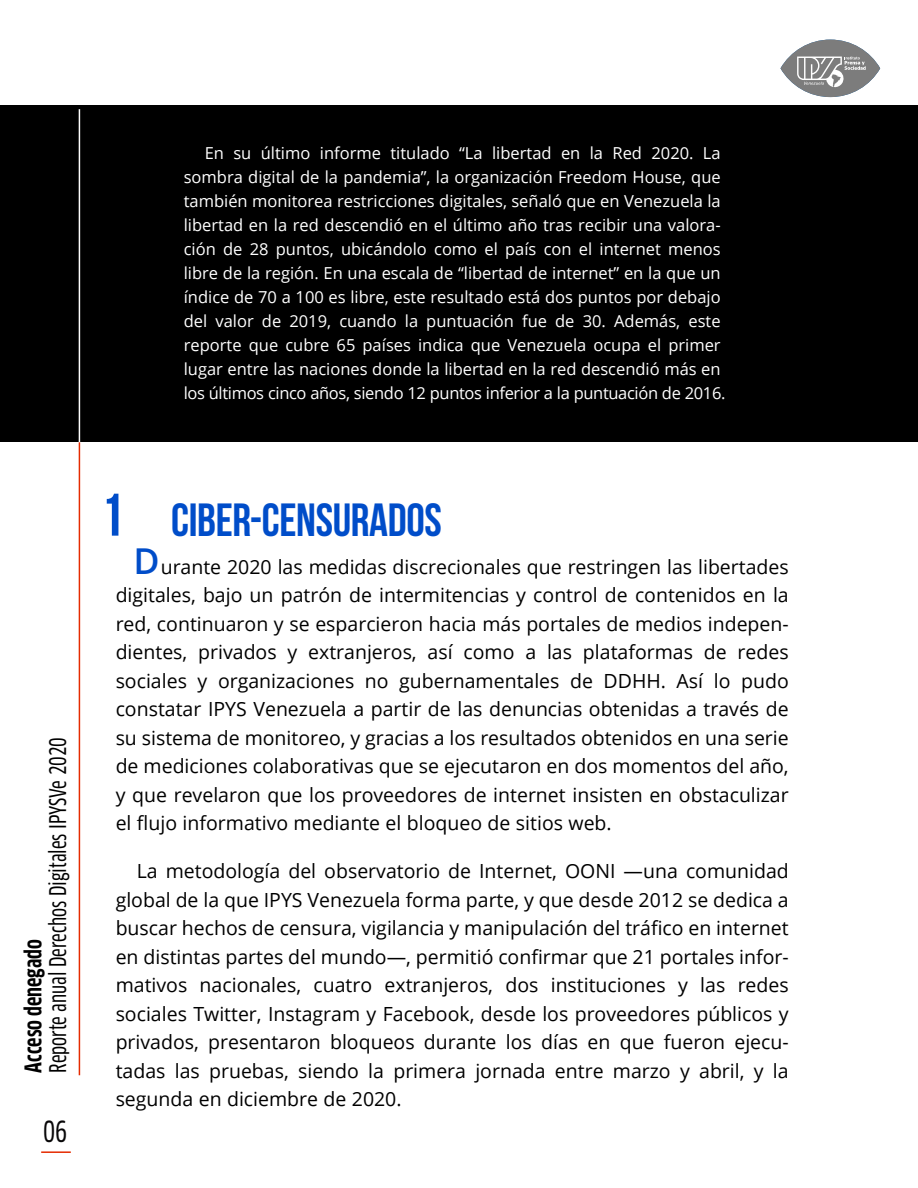
<style>
.page{position:relative;width:918px;height:1188px;background:#fff}
.page>*{position:absolute;margin:0;border:0;box-sizing:border-box;transform-origin:0 0}
.t1{font:700 46.5px "Bebas Neue";letter-spacing:-.01em;color:#004dc9}
.t2{font:600 35.7px "Open Sans";color:#004dc9}
.t3{font:28.5px "Clan Pro Cond News";color:#080708}
.t4{font:22.5px "Clan Pro Cond News";color:#000}
.t5{font:700 condensed 22.5px "Clan Pro";color:#000}
.t6{font:19.5px/28.5px "Open Sans";color:#000;text-align:justify}
.t7{font:16.5px/24px "Open Sans";color:#fff}
.s1{font-size:60px}
</style>
<div class="page">
<div style="left:0;top:105px;width:918px;height:337px;background:#000"></div>
<hr style="left:41px;top:1151px;width:30px;height:2px;background:#e52b00">
<hr style="left:79px;top:109px;width:1px;height:333px;background:#fcfcfc">
<hr style="left:79px;top:442px;width:1px;height:633px;background:#e52b00">
<svg style="left:781px;top:40px;width:99px;height:57px;background:#8e8f91"></svg>
<svg style="left:797px;top:57px;width:69px;height:30px"></svg>
<p class="t4" style="left:45px;top:1073px;width:337px;rotate:-90deg">Reporte anual Derechos Digitales IPYSVe 2020</p>
<p class="t5" style="left:21px;top:1073px;width:135px;rotate:-90deg">Acceso denegado</p>
<h3 class="t3" style="left:43px;top:1115px;width:26px">06</h3>
<p class="t7" style="left:184px;top:141px;width:543px;text-indent:21px">En su último informe titulado “La libertad en la Red 2020. La sombra digital de la pandemia”, la organización Freedom House, que también monitorea restricciones digitales, señaló que en Venezuela la libertad en la red descendió en el último año tras recibir una valora&shy;ción de 28 puntos, ubicándolo como el país con el internet menos libre de la región. En una escala de “libertad de internet” en la que un índice de 70 a 100 es libre, este resultado está dos puntos por debajo del valor de 2019, cuando la puntuación fue de 30. Además, este reporte que cubre 65 países indica que Venezuela ocupa el primer lugar entre las naciones donde la libertad en la red descendió más en los últimos cinco años, siendo 12 puntos inferior a la puntuación de 2016.</p>
<h1 class="t1" style="left:100px;top:494px;width:343px"><span class="s1">1</span> CIBER-CENSURADOS</h1>
<h2 class="t2" style="left:133px;top:537px;width:28px">D</h2>
<p class="t6" style="left:116px;top:552px;width:675px;text-indent:45px">urante 2020 las medidas discrecionales que restringen las libertades digitales, bajo un patrón de intermitencias y control de contenidos en la red, continuaron y se esparcieron hacia más portales de medios indepen&shy;dientes, privados y extranjeros, así como a las plataformas de redes sociales y organizaciones no gubernamentales de DDHH. Así lo pudo constatar IPYS Venezuela a partir de las denuncias obtenidas a través de su sistema de monitoreo, y gracias a los resultados obtenidos en una serie de mediciones colaborativas que se ejecutaron en dos momentos del año, y que revelaron que los proveedores de internet insisten en obstaculizar el flujo informativo mediante el bloqueo de sitios web.</p>
<p class="t6" style="left:116px;top:857px;width:675px;text-indent:21px">La metodología del observatorio de Internet, OONI —una comunidad global de la que IPYS Venezuela forma parte, y que desde 2012 se dedica a buscar hechos de censura, vigilancia y manipulación del tráfico en internet en distintas partes del mundo—, permitió confirmar que 21 portales infor&shy;mativos nacionales, cuatro extranjeros, dos instituciones y las redes sociales Twitter, Instagram y Facebook, desde los proveedores públicos y privados, presentaron bloqueos durante los días en que fueron ejecu&shy;tadas las pruebas, siendo la primera jornada entre marzo y abril, y la segunda en diciembre de 2020.</p>
</div>
